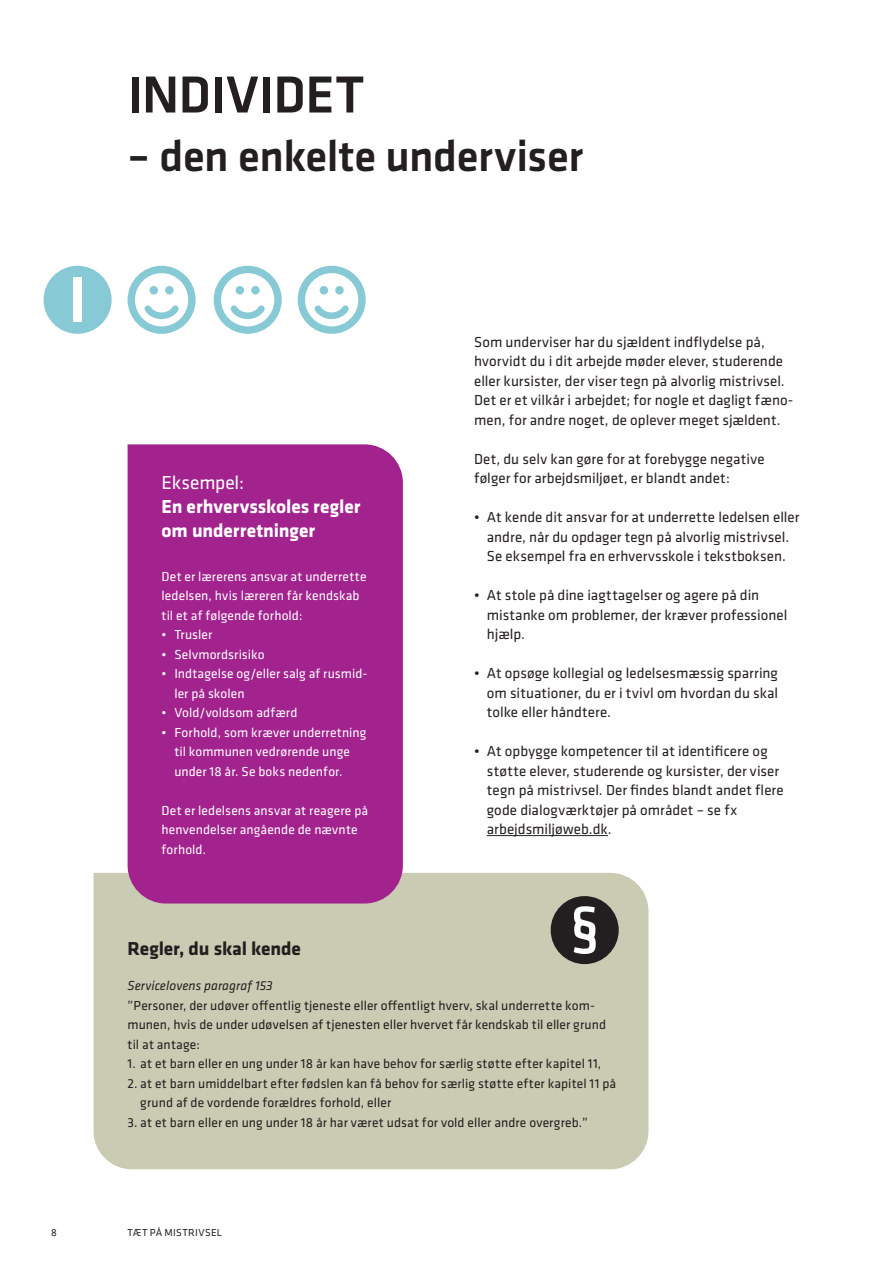
<style>
.page{position:relative;width:893px;height:1263px;background:#fff}
.page>*{position:absolute;margin:0;border:0;box-sizing:border-box;transform-origin:0 0}
.Rubrik-1{font:500 54px "Klavika";letter-spacing:-.015em;color:#231f20}
.Rubrik-1-2{font:500 45px "Klavika";letter-spacing:-.01em;color:#231f20}
.Boksrubrik{font:700 19.5px/24px "Klavika";letter-spacing:-.005em;color:#fff}
.Boksrubrik-2{font:700 19.5px "Klavika";letter-spacing:-.005em;color:#231f20}
.Brød-indryk{font:15px/19.5px "Klavika";color:#231f20}
.Brød{font:15px/19.5px "Klavika";color:#231f20}
.Boksbrød_indryk{font:13.5px/19.5px "Klavika";letter-spacing:.005em;color:#231f20}
.Boksbrød_indryk-2{font:13.5px/19.5px "Klavika";letter-spacing:.005em;color:#fff}
.Boksbrød{font:13.5px/19.5px "Klavika";letter-spacing:.005em;color:#231f20}
.Boksbrød-2{font:13.5px/19.5px "Klavika";letter-spacing:.005em;color:#fff}
.Boksbrød-3{font:italic 13.5px "Klavika";letter-spacing:.005em;color:#231f20}
.t1{font:10.5px "Klavika";letter-spacing:.03em;color:#231f20}
.s1{font-weight:400}
</style>
<div class="page">
<div style="left:94px;top:873px;width:554px;height:296px;background:#c9ccb2"></div>
<div style="left:128px;top:444px;width:275px;height:459px;background:#a2238e"></div>
<svg style="left:214px;top:266px;width:68px;height:68px"></svg>
<div style="left:236px;top:286px;width:8px;height:8px;background:#87c9d4;border-radius:50%"></div>
<div style="left:251px;top:286px;width:9px;height:8px;background:#87c9d4;border-radius:50%"></div>
<svg style="left:298px;top:266px;width:68px;height:68px"></svg>
<div style="left:320px;top:286px;width:8px;height:8px;background:#87c9d4;border-radius:50%"></div>
<div style="left:335px;top:286px;width:9px;height:8px;background:#87c9d4;border-radius:50%"></div>
<div style="left:44px;top:266px;width:68px;height:68px;background:#87c9d4;border-radius:50%"></div>
<svg style="left:128px;top:266px;width:68px;height:68px"></svg>
<div style="left:150px;top:286px;width:8px;height:8px;background:#87c9d4;border-radius:50%"></div>
<div style="left:165px;top:286px;width:9px;height:8px;background:#87c9d4;border-radius:50%"></div>
<div style="left:73px;top:277px;width:9px;height:45px;background:#fff"></div>
<hr style="left:487px;top:835px;width:121px;height:1px;background:#231f20">
<svg style="left:551px;top:896px;width:68px;height:68px"></svg>
<p class="Rubrik-1" style="left:128px;top:58px;width:239px">INDIVIDET</p>
<p class="Rubrik-1-2" style="left:128px;top:126px;width:457px">– den enkelte underviser</p>
<p class="Boksrubrik" style="left:162px;top:470px;width:200px"><span class="s1">Eksempel:<br></span>En erhvervsskoles regler om underretninger</p>
<p class="Boksbrød-2" style="left:162px;top:566px;width:206px">Det er lærerens ansvar at underrette ledelsen, hvis læreren får kendskab til et af følgende forhold:</p>
<p class="Boksbrød_indryk-2" style="left:162px;top:624px;width:52px">• Trusler</p>
<p class="Boksbrød_indryk-2" style="left:162px;top:644px;width:104px">• Selvmordsrisiko</p>
<p class="Boksbrød_indryk-2" style="left:174px;top:663px;width:195px;text-indent:-13px">• Indtagelse og/eller salg af rusmid&shy;ler på skolen</p>
<p class="Boksbrød_indryk-2" style="left:162px;top:702px;width:137px">• Vold/voldsom adfærd</p>
<p class="Boksbrød_indryk-2" style="left:174px;top:722px;width:194px;text-indent:-13px">• Forhold, som kræver underretning til kommunen vedrørende unge under 18 år. Se boks nedenfor.</p>
<p class="Boksbrød-2" style="left:162px;top:800px;width:208px">Det er ledelsens ansvar at reagere på henvendelser angående de nævnte forhold.</p>
<p class="Brød" style="left:474px;top:331px;width:321px">Som underviser har du sjældent indflydelse på, hvorvidt du i dit arbejde møder elever, studerende eller kursister, der viser tegn på alvorlig mistrivsel.<br>Det er et vilkår i arbejdet; for nogle et dagligt fæno&shy;men, for andre noget, de oplever meget sjældent.</p>
<p class="Brød" style="left:474px;top:448px;width:292px">Det, du selv kan gøre for at forebygge negative følger for arbejdsmiljøet, er blandt andet:</p>
<p class="Brød-indryk" style="left:474px;top:507px;width:327px;text-align:center">• At kende dit ansvar for at underrette ledelsen eller andre, når du opdager tegn på alvorlig mistrivsel.<br>Se eksempel fra en erhvervsskole i tekstboksen.</p>
<p class="Brød-indryk" style="left:487px;top:585px;width:302px;text-indent:-13px">• At stole på dine iagttagelser og agere på din mistanke om problemer, der kræver professionel hjælp.</p>
<p class="Brød-indryk" style="left:487px;top:663px;width:293px;text-align:justify;text-indent:-13px">• At opsøge kollegial og ledelsesmæssig sparring om situationer, du er i tvivl om hvordan du skal tolke eller håndtere.</p>
<p class="Brød-indryk" style="left:487px;top:741px;width:298px;text-indent:-13px">• At opbygge kompetencer til at identificere og støtte elever, studerende og kursister, der viser tegn på mistrivsel. Der findes blandt andet flere gode dialogværktøjer på området – se fx</p>
<p class="Brød-indryk" style="left:487px;top:819px;width:126px">arbejdsmiljøweb.dk.</p>
<p class="Boksrubrik-2" style="left:128px;top:935px;width:175px">Regler, du skal kende</p>
<p class="Boksbrød-3" style="left:128px;top:977px;width:147px">Servicelovens paragraf 153</p>
<p class="Boksbrød" style="left:128px;top:995px;width:480px">”Personer, der udøver offentlig tjeneste eller offentligt hverv, skal underrette kom&shy;munen, hvis de under udøvelsen af tjenesten eller hvervet får kendskab til eller grund til at antage:</p>
<p class="Boksbrød_indryk" style="left:128px;top:1053px;width:475px">1. at et barn eller en ung under 18 år kan have behov for særlig støtte efter kapitel 11,</p>
<p class="Boksbrød_indryk" style="left:140px;top:1073px;width:477px;text-indent:-13px">2. at et barn umiddelbart efter fødslen kan få behov for særlig støtte efter kapitel 11 på grund af de vordende forældres forhold, eller</p>
<p class="Boksbrød_indryk" style="left:128px;top:1112px;width:462px">3. at et barn eller en ung under 18 år har været udsat for vold eller andre overgreb.”</p>
<p class="t1" style="left:51px;top:1225px;width:7px">8</p>
<p class="t1" style="left:128px;top:1225px;width:96px">TÆT PÅ MISTRIVSEL</p>
</div>
